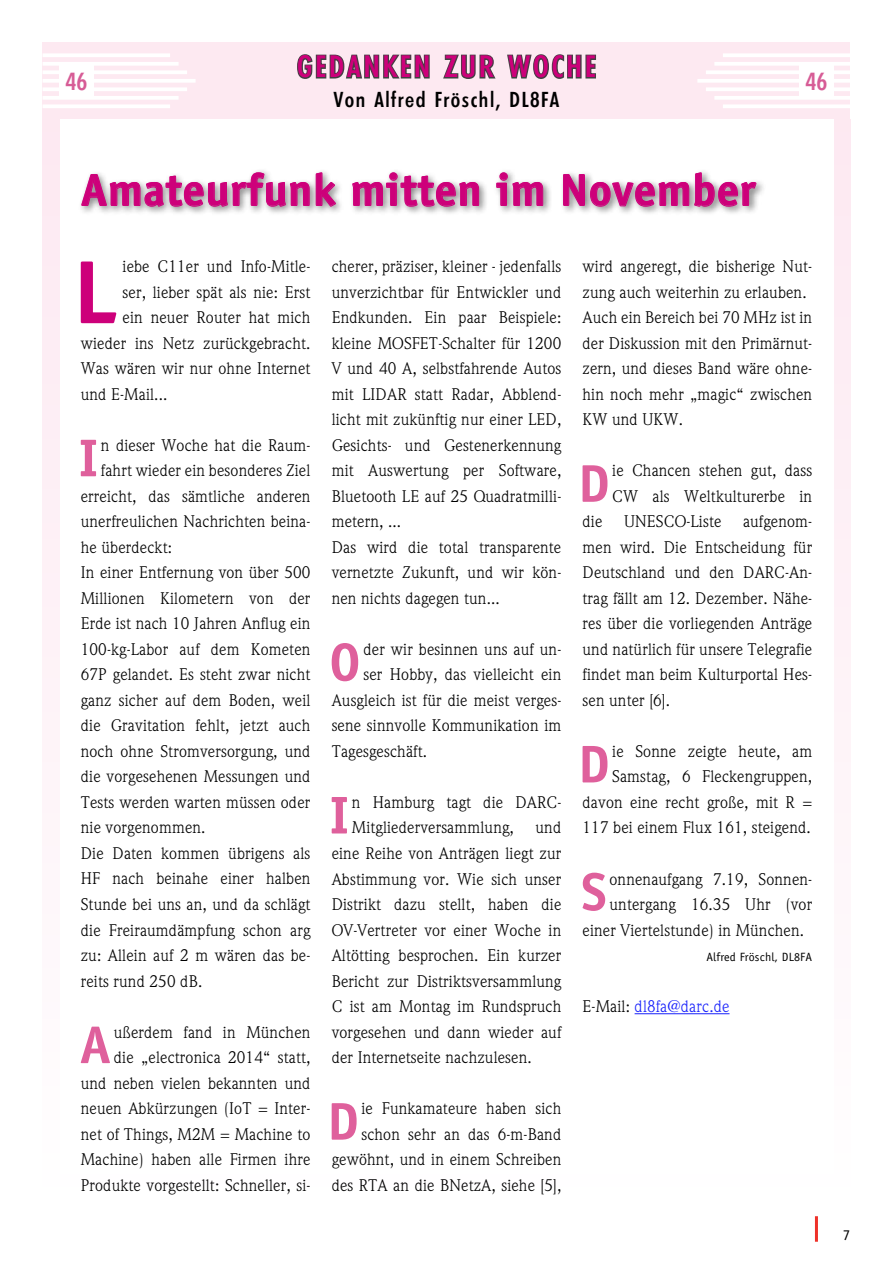
<style>
.page{position:relative;width:893px;height:1263px;background:#fff}
.page>*{position:absolute;margin:0;border:0;box-sizing:border-box;transform-origin:0 0}
.t1{font:700 90px "Officina Sans";color:#cd007a}
.t2{font:700 53.25px "Officina Sans";color:#df609c}
.t3{font:700 45px "Officina Sans";letter-spacing:.01em;color:#cd007a}
.t4{font:500 condensed 30px "Limerick";letter-spacing:.1em;color:#cd007a}
.t5{font:500 condensed 24px "Limerick";color:#d75c96}
.t6{font:500 condensed 21px "Limerick";letter-spacing:.075em;color:#000}
.t7{font:16.5px/25.5px "Weidemann";letter-spacing:.01em;color:#000}
.t8{font:16.5px "Weidemann";letter-spacing:.01em;color:#1922fb}
.t9{font:15px "Officina Sans";color:#000}
.t10{font:12px "Officina Sans";letter-spacing:.01em;color:#000}
.s1{color:#000}
</style>
<div class="page">
<div style="left:43px;top:43px;width:807px;height:76px;background:#fde9f1"></div>
<div style="left:43px;top:119px;width:807px;height:1072px;background:linear-gradient(to bottom,#fdeaf2,#fffdfe)"></div>
<div style="left:60px;top:119px;width:773px;height:1055px;background:#fff"></div>
<hr style="left:723px;top:53px;width:127px;height:4px;background:#fff">
<hr style="left:43px;top:53px;width:127px;height:4px;background:#fff">
<hr style="left:714px;top:62px;width:136px;height:4px;background:#fff">
<hr style="left:43px;top:62px;width:136px;height:4px;background:#fff">
<hr style="left:706px;top:70px;width:144px;height:4px;background:#fff">
<hr style="left:43px;top:70px;width:144px;height:4px;background:#fff">
<hr style="left:697px;top:79px;width:153px;height:4px;background:#fff">
<hr style="left:43px;top:79px;width:153px;height:4px;background:#fff">
<hr style="left:706px;top:87px;width:144px;height:4px;background:#fff">
<hr style="left:43px;top:87px;width:144px;height:4px;background:#fff">
<hr style="left:714px;top:96px;width:136px;height:4px;background:#fff">
<hr style="left:43px;top:96px;width:136px;height:4px;background:#fff">
<hr style="left:723px;top:104px;width:127px;height:4px;background:#fff">
<hr style="left:43px;top:104px;width:127px;height:4px;background:#fff">
<div style="left:60px;top:64px;width:34px;height:34px;background:#fff"></div>
<div style="left:799px;top:64px;width:34px;height:34px;background:#fff"></div>
<hr style="left:815px;top:1216px;width:3px;height:26px;background:#ee3129">
<svg style="left:297px;top:54px;width:133px;height:25px"></svg>
<svg style="left:443px;top:54px;width:53px;height:25px"></svg>
<svg style="left:507px;top:54px;width:89px;height:25px"></svg>
<div style="left:78px;top:168px;width:688px;height:48px;background:#000;opacity:.5"></div>
<svg style="left:81px;top:168px;width:255px;height:39px"></svg>
<svg style="left:352px;top:172px;width:127px;height:35px"></svg>
<svg style="left:496px;top:172px;width:48px;height:34px"></svg>
<svg style="left:563px;top:172px;width:194px;height:35px"></svg>
<hr style="left:635px;top:1013px;width:94px;height:1px;background:#1922fb">
<h3 class="t4" style="left:297px;top:49px;width:300px">GEDANKEN ZUR WOCHE</h3>
<p class="t6" style="left:334px;top:88px;width:227px">Von Alfred Fröschl, DL8FA</p>
<h3 class="t5" style="left:66px;top:67px;width:23px">46</h3>
<h3 class="t5" style="left:805px;top:67px;width:23px">46</h3>
<h3 class="t3" style="left:81px;top:162px;width:676px">Amateurfunk mitten im November</h3>
<h1 class="t1" style="left:73px;top:236px;width:47px">L</h1>
<p class="t7" style="left:123px;top:254px;width:189px">iebe C11er und Info-Mitle-</p>
<p class="t7" style="left:123px;top:279px;width:189px">ser, lieber spät als nie: Erst</p>
<p class="t7" style="left:123px;top:305px;width:189px">ein neuer Router hat mich</p>
<p class="t7" style="left:81px;top:330px;width:229px">wieder ins Netz zurückgebracht.</p>
<p class="t7" style="left:81px;top:356px;width:231px">Was wären wir nur ohne Internet</p>
<p class="t7" style="left:81px;top:381px;width:79px">und E-Mail...</p>
<h2 class="t2" style="left:79px;top:425px;width:21px">I</h2>
<p class="t7" style="left:101px;top:432px;width:211px">n dieser Woche hat die Raum-</p>
<p class="t7" style="left:101px;top:458px;width:211px">fahrt wieder ein besonderes Ziel</p>
<p class="t7" style="left:81px;top:483px;width:231px">erreicht, das sämtliche anderen</p>
<p class="t7" style="left:81px;top:509px;width:231px">unerfreulichen Nachrichten beina-</p>
<p class="t7" style="left:81px;top:534px;width:93px">he überdeckt:</p>
<p class="t7" style="left:81px;top:560px;width:231px">In einer Entfernung von über 500</p>
<p class="t7" style="left:81px;top:585px;width:231px">Millionen Kilometern von der</p>
<p class="t7" style="left:81px;top:611px;width:231px">Erde ist nach 10 Jahren Anflug ein</p>
<p class="t7" style="left:81px;top:636px;width:231px">100-kg-Labor auf dem Kometen</p>
<p class="t7" style="left:81px;top:662px;width:231px">67P gelandet. Es steht zwar nicht</p>
<p class="t7" style="left:81px;top:687px;width:231px">ganz sicher auf dem Boden, weil</p>
<p class="t7" style="left:81px;top:713px;width:231px">die Gravitation fehlt, jetzt auch</p>
<p class="t7" style="left:81px;top:738px;width:231px">noch ohne Stromversorgung, und</p>
<p class="t7" style="left:81px;top:764px;width:231px">die vorgesehenen Messungen und</p>
<p class="t7" style="left:81px;top:789px;width:231px">Tests werden warten müssen oder</p>
<p class="t7" style="left:81px;top:815px;width:124px">nie vorgenommen.</p>
<p class="t7" style="left:81px;top:840px;width:231px">Die Daten kommen übrigens als</p>
<p class="t7" style="left:81px;top:866px;width:231px">HF nach beinahe einer halben</p>
<p class="t7" style="left:81px;top:891px;width:231px">Stunde bei uns an, und da schlägt</p>
<p class="t7" style="left:81px;top:917px;width:231px">die Freiraumdämpfung schon arg</p>
<p class="t7" style="left:81px;top:942px;width:231px">zu: Allein auf 2 m wären das be-</p>
<p class="t7" style="left:81px;top:968px;width:121px">reits rund 250 dB.</p>
<h2 class="t2" style="left:80px;top:1012px;width:33px">A</h2>
<p class="t7" style="left:81px;top:1019px;width:231px;text-align:right">ußerdem fand in München<br>die „electronica 2014“ statt,<br>und neben vielen bekannten und neuen Abkürzungen (IoT = Inter&shy;net of Things, M2M = Machine to<br>Machine) haben alle Firmen ihre<br>Produkte vorgestellt: Schneller, si-</p>
<p class="t7" style="left:332px;top:254px;width:231px">cherer, präziser, kleiner - jedenfalls unverzichtbar für Entwickler und<br>Endkunden. Ein paar Beispiele: kleine MOSFET-Schalter für 1200<br>V und 40 A, selbstfahrende Autos mit LIDAR statt Radar, Abblend&shy;licht mit zukünftig nur einer LED,<br>Gesichts- und Gestenerkennung mit Auswertung per Software,<br>Bluetooth LE auf 25 Quadratmilli&shy;metern, ...<br>Das wird die total transparente vernetzte Zukunft, und wir kön&shy;nen nichts dagegen tun...</p>
<h2 class="t2" style="left:329px;top:629px;width:33px">O</h2>
<p class="t7" style="left:363px;top:636px;width:199px">der wir besinnen uns auf un-</p>
<p class="t7" style="left:363px;top:662px;width:199px">ser Hobby, das vielleicht ein</p>
<p class="t7" style="left:332px;top:687px;width:231px">Ausgleich ist für die meist verges-</p>
<p class="t7" style="left:332px;top:713px;width:231px">sene sinnvolle Kommunikation im</p>
<p class="t7" style="left:332px;top:738px;width:95px">Tagesgeschäft.</p>
<h2 class="t2" style="left:329px;top:782px;width:21px">I</h2>
<p class="t7" style="left:352px;top:789px;width:211px">n Hamburg tagt die DARC-<br>Mitgliederversammlung,</p>
<p class="t7" style="left:332px;top:815px;width:231px;text-align:justify;text-indent:204px">und eine Reihe von Anträgen liegt zur Abstimmung vor. Wie sich unser Distrikt dazu stellt, haben die OV-Vertreter vor einer Woche in Altötting besprochen. Ein kurzer Bericht zur Distriktsversammlung C ist am Montag im Rundspruch vorgesehen und dann wieder auf der Internetseite nachzulesen.</p>
<h2 class="t2" style="left:327px;top:1088px;width:33px">D</h2>
<p class="t7" style="left:332px;top:1095px;width:231px;text-align:right">ie Funkamateure haben sich schon sehr an das 6-m-Band gewöhnt, und in einem Schreiben des RTA an die BNetzA, siehe [5],</p>
<p class="t7" style="left:583px;top:254px;width:231px">wird angeregt, die bisherige Nut&shy;zung auch weiterhin zu erlauben.<br>Auch ein Bereich bei 70 MHz ist in der Diskussion mit den Primärnut&shy;zern, und dieses Band wäre ohne&shy;hin noch mehr „magic“ zwischen<br>KW und UKW.</p>
<h2 class="t2" style="left:578px;top:450px;width:33px">D</h2>
<p class="t7" style="left:612px;top:458px;width:201px">ie Chancen stehen gut, dass<br>CW als Weltkulturerbe in</p>
<p class="t7" style="left:583px;top:509px;width:21px">die</p>
<p class="t7" style="left:624px;top:509px;width:99px">UNESCO-Liste</p>
<p class="t7" style="left:583px;top:509px;width:231px;text-align:justify;text-indent:160px">aufgenom&shy;men wird. Die Entscheidung für Deutschland und den DARC-An&shy;trag fällt am 12. Dezember. Nähe&shy;res über die vorliegenden Anträge und natürlich für unsere Telegrafie findet man beim Kulturportal Hes&shy;sen unter [6].</p>
<h2 class="t2" style="left:578px;top:731px;width:33px">D</h2>
<p class="t7" style="left:583px;top:738px;width:231px;text-align:right">ie Sonne zeigte heute, am<br>Samstag, 6 Fleckengruppen, davon eine recht große, mit R =<br>117 bei einem Flux 161, steigend.</p>
<h2 class="t2" style="left:581px;top:859px;width:27px">S</h2>
<p class="t7" style="left:609px;top:866px;width:204px">onnenaufgang 7.19, Sonnen-</p>
<p class="t7" style="left:609px;top:891px;width:204px">untergang 16.35 Uhr (vor</p>
<p class="t7" style="left:583px;top:917px;width:221px">einer Viertelstunde) in München.</p>
<p class="t10" style="left:706px;top:950px;width:107px">Alfred Fröschl, DL8FA</p>
<p class="t8" style="left:583px;top:997px;width:148px"><span class="s1">E-Mail:</span> dl8fa@darc.de</p>
<p class="t9" style="left:843px;top:1226px;width:9px">7</p>
</div>
